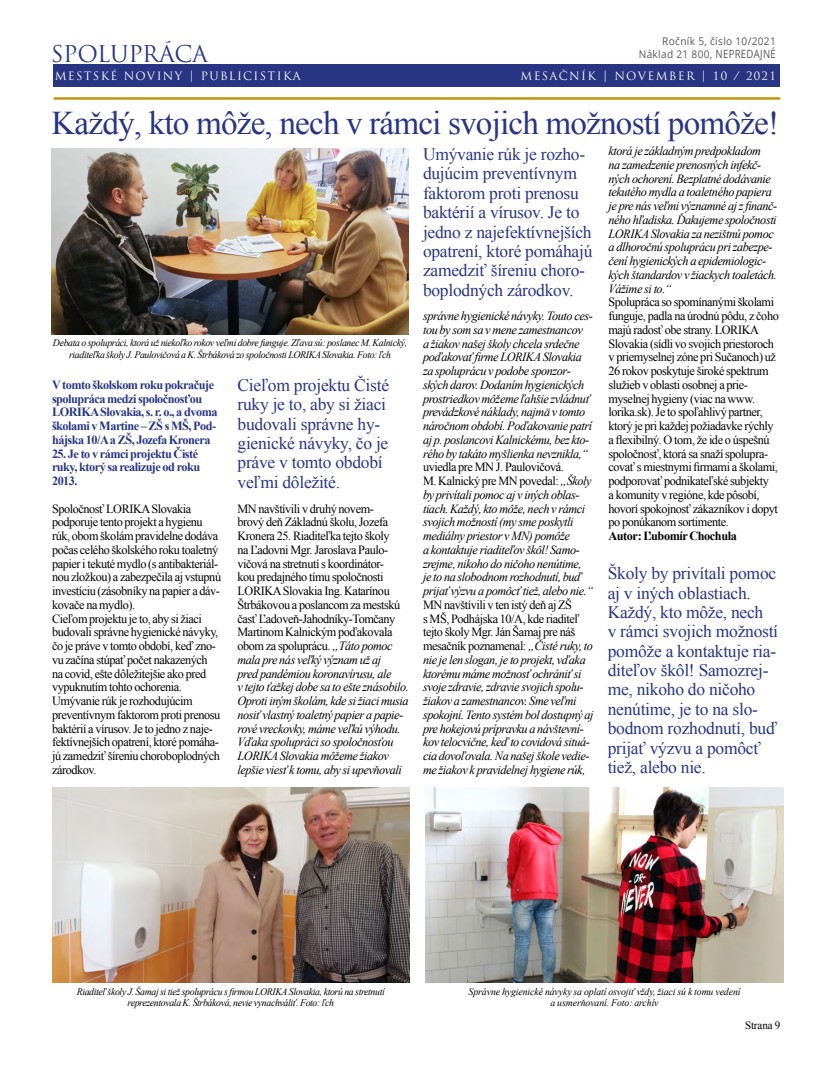
<style>
.page{position:relative;width:833px;height:1081px;background:#fff}
.page>*{position:absolute;margin:0;border:0;box-sizing:border-box;transform-origin:0 0}
.t1{font:33.12px "Times New Roman";letter-spacing:-.025em;color:#283583}
.t2{font:22.5px "Trajan Pro";letter-spacing:-.015em;color:#283583}
.t3{font:17.5px/19.4px "Times New Roman";letter-spacing:-.015em;color:#283583}
.t4{font:12.5px/13.8px "Times New Roman";letter-spacing:-.035em;color:#000}
.t5{font:italic 12.5px/13.8px "Times New Roman";letter-spacing:-.035em;color:#000}
.t6{font:700 12.5px/13.8px "Times New Roman";letter-spacing:-.04em;color:#283583}
.t7{font:700 12.5px "Times New Roman";letter-spacing:-.035em;color:#000}
.t8{font:11.25px "Trajan Pro";letter-spacing:.12em;color:#fff}
.t9{font:11.25px "Times New Roman";letter-spacing:-.01em;color:#000}
.t10{font:10.62px/13.5px "Open Sans";letter-spacing:.03em;color:#575756;text-align:right;scale:.96 1}
.t11{font:italic 10px/11.2px "Times New Roman";letter-spacing:-.035em;color:#000;text-align:center}
.t12{font:italic 10px/11.2px "Times New Roman";letter-spacing:-.01em;color:#000;text-align:center}
.s1{font-size:11.38px}
.s2{font-style:italic}
.s3{font-style:normal}
</style>
<div class="page">
<hr style="left:54px;top:97px;width:726px;height:3px;background:#c39411">
<div style="left:54px;top:65px;width:726px;height:22px;background:#283583"></div>
<img style="left:52px;top:148px;width:357px;height:186px">
<img style="left:426px;top:788px;width:357px;height:195px">
<img style="left:52px;top:788px;width:357px;height:195px">
<h2 class="t2" style="left:51px;top:39px;width:159px">SPOLUPRÁCA</h2>
<p class="t8" style="left:55px;top:69px;width:247px">MESTSKÉ NOVINY | PUBLICISTIKA</p>
<p class="t10" style="left:638px;top:34px;width:144px">Ročník 5, číslo 10/2021<br>Náklad 21 800, <span class="s1">NEPREDAJNÉ</span></p>
<p class="t8" style="left:520px;top:69px;width:257px">MESAČNÍK | NOVEMBER | 10 / 2021</p>
<h1 class="t1" style="left:51px;top:100px;width:729px">Každý, kto môže, nech v rámci svojich možností pomôže!</h1>
<p class="t11" style="left:53px;top:337px;width:356px">Debata o spolupráci, ktorá už niekoľko rokov veľmi dobre funguje. Zľava sú: poslanec M. Kalnický, riaditeľka školy J. Paulovičová a K. Štrbáková zo spoločnosti LORIKA Slovakia. Foto: ľch</p>
<h3 class="t3" style="left:237px;top:375px;width:153px">Cieľom projektu Čisté ruky je to, aby si žiaci budovali správne hy&shy;gienické návyky, čo je práve v tomto období veľmi dôležité.</h3>
<p class="t6" style="left:52px;top:377px;width:167px">V tomto školskom roku pokračuje spolupráca medzi spoločnosťou<br>LORIKASlovakia, s. r. o., a dvoma školami v Martine – ZŠ s MŠ, Pod&shy;hájska 10/Aa ZŠ, Jozefa Kronera</p>
<p class="t6" style="left:52px;top:446px;width:150px">25. Je to v rámci projektu Čisté ruky, ktorý sa realizuje od roku<br>2013.</p>
<p class="t4" style="left:52px;top:501px;width:171px">Spoločnosť LORIKA Slovakia podporuje tento projekt a hygienu rúk, obom školám pravidelne dodáva počas celého školského roku toaletný papier i tekuté mydlo (s antibakteriál&shy;nou zložkou) a zabezpečila aj vstupnú investíciu (zásobníky na papier a dáv&shy;kovače na mydlo).<br>Cieľom projektu je to, aby si žiaci budovali správne hygienické návyky, čo je práve v tomto období, keď zno&shy;vu začína stúpať počet nakazených na covid, ešte dôležitejšie ako pred vypuknutím tohto ochorenia.<br>Umývanie rúk je rozhodujúcim preventívnym faktorom proti prenosu baktérií a vírusov. Je to jedno z naje&shy;fektívnejších opatrení, ktoré pomáha&shy;jú zamedziť šíreniu choroboplodných zárodkov.</p>
<p class="t4" style="left:237px;top:501px;width:173px">MN navštívili v druhý novem-<br>brový deň Základnú školu, Jozefa Kronera 25. Riaditeľka tejto školy<br>na Ľadovni Mgr. Jaroslava Paulo&shy;vičová na stretnutí s koordinátor-<br>kou predajného tímu spoločnosti LORIKA Slovakia Ing. Katarínou Štrbákovou a poslancom za mestskú časť Ľadoveň-Jahodníky-Tomčany Martinom Kalnickým poďakovala obom za spoluprácu. <span class="s2">„Táto pomoc mala pre nás veľký význam už aj<br>pred pandémiou koronavírusu, ale<br>v tejto ťažkej dobe sa to ešte znásobilo.<br>Oproti iným školám, kde si žiaci musia nosiť vlastný toaletný papier a papie&shy;rové vreckovky, máme veľkú výhodu.<br>Vďaka spolupráci so spoločnosťou LORIKA Slovakia môžeme žiakov lepšie viesť k tomu, aby si upevňovali</span></p>
<h3 class="t3" style="left:423px;top:144px;width:171px">Umývanie rúk je rozho&shy;dujúcim preventívnym faktorom proti prenosu baktérií a vírusov. Je to jedno z najefektívnejších opatrení, ktoré pomáhajú zamedziť šíreniu choro&shy;boplodných zárodkov.</h3>
<p class="t5" style="left:423px;top:309px;width:171px">správne hygienické návyky. Touto ces&shy;tou by som sa v mene zamestnancov<br>a žiakov našej školy chcela srdečne poďakovať firme LORIKA Slovakia za spoluprácu v podobe sponzor&shy;ských darov. Dodaním hygienických prostriedkov môžeme ľahšie zvládnuť prevádzkové náklady, najmä v tomto náročnom období. Poďakovanie patrí aj p. poslancovi Kalnickému, bez kto&shy;rého by takáto myšlienka nevznikla,“</p>
<p class="t5" style="left:423px;top:460px;width:172px"><span class="s3">uviedla pre MN J. Paulovičová.<br>M. Kalnický pre MN povedal:</span> „Školy by privítali pomoc aj v iných oblas&shy;tiach. Každý, kto môže, nech v rámci svojich možností (my sme poskytli mediálny priestor v MN) pomôže<br>a kontaktuje riaditeľov škôl! Samo&shy;zrejme, nikoho do ničoho nenútime,<br>je to na slobodnom rozhodnutí, buď prijať výzvu a pomôcť tiež, alebo nie.“</p>
<p class="t5" style="left:423px;top:597px;width:172px"><span class="s3">MN navštívili v ten istý deň aj ZŠ<br>s MŠ, Podhájska 10/A, kde riaditeľ tejto školy Mgr. Ján Šamaj pre náš mesačník poznamenal:</span> „Čisté ruky, to nie je len slogan, je to projekt, vďaka ktorému máme možnosť ochrániť si svoje zdravie, zdravie svojich spolu&shy;žiakov a zamestnancov. Sme veľmi spokojní. Tento systém bol dostupný aj pre hokejovú prípravku a návštevní&shy;kov telocvične, keď to covidová situá&shy;cia dovoľovala. Na našej škole vedie&shy;me žiakov k pravidelnej hygiene rúk,</p>
<p class="t5" style="left:608px;top:144px;width:170px">ktorá je základným predpokladom<br>na zamedzenie prenosných infekč&shy;ných ochorení. Bezplatné dodávanie tekutého mydla a toaletného papiera je pre nás veľmi významné aj z finanč&shy;ného hľadiska. Ďakujeme spoločnosti LORIKA Slovakia za nezištnú pomoc a dlhoročnú spoluprácu pri zabezpe&shy;čení hygienických a epidemiologic&shy;kých štandardov v žiackych toaletách.<br>Vážime si to.“</p>
<p class="t4" style="left:608px;top:295px;width:172px">Spolupráca so spomínanými školami funguje, padla na úrodnú pôdu, z čoho majú radosť obe strany. LORIKA Slovakia (sídli vo svojich priestoroch v priemyselnej zóne pri Sučanoch) už 26 rokov poskytuje široké spektrum služieb v oblasti osobnej a prie&shy;myselnej hygieny (viac na www. lorika.sk). Je to spoľahlivý partner, ktorý je pri každej požiadavke rýchly a flexibilný. O tom, že ide o úspešnú spoločnosť, ktorá sa snaží spolupra&shy;covať s miestnymi firmami a školami, podporovať podnikateľské subjekty<br>a komunity v regióne, kde pôsobí, hovorí spokojnosť zákazníkov i dopyt po ponúkanom sortimente.</p>
<p class="t7" style="left:608px;top:527px;width:130px">Autor: Ľubomír Chochula</p>
<p class="t3" style="left:607px;top:563px;width:172px">Školy by privítali pomoc aj v iných oblastiach.<br>Každý, kto môže, nech<br>v rámci svojich možností pomôže a kontaktuje ria&shy;diteľov škôl! Samozrej&shy;me, nikoho do ničoho nenútime, je to na slo&shy;bodnom rozhodnutí, buď prijať výzvu a pomôcť tiež, alebo nie.</p>
<p class="t11" style="left:77px;top:985px;width:309px">Riaditeľ školy J. Šamaj si tiež spoluprácu s firmou LORIKA Slovakia, ktorú na stretnutí reprezentovala K. Štrbáková, nevie vynachváliť. Foto: ľch</p>
<p class="t12" style="left:468px;top:985px;width:273px">Správne hygienické návyky sa oplatí osvojiť vždy, žiaci sú k tomu vedení a usmerňovaní. Foto: archív</p>
<p class="t9" style="left:745px;top:1018px;width:37px">Strana 9</p>
</div>
